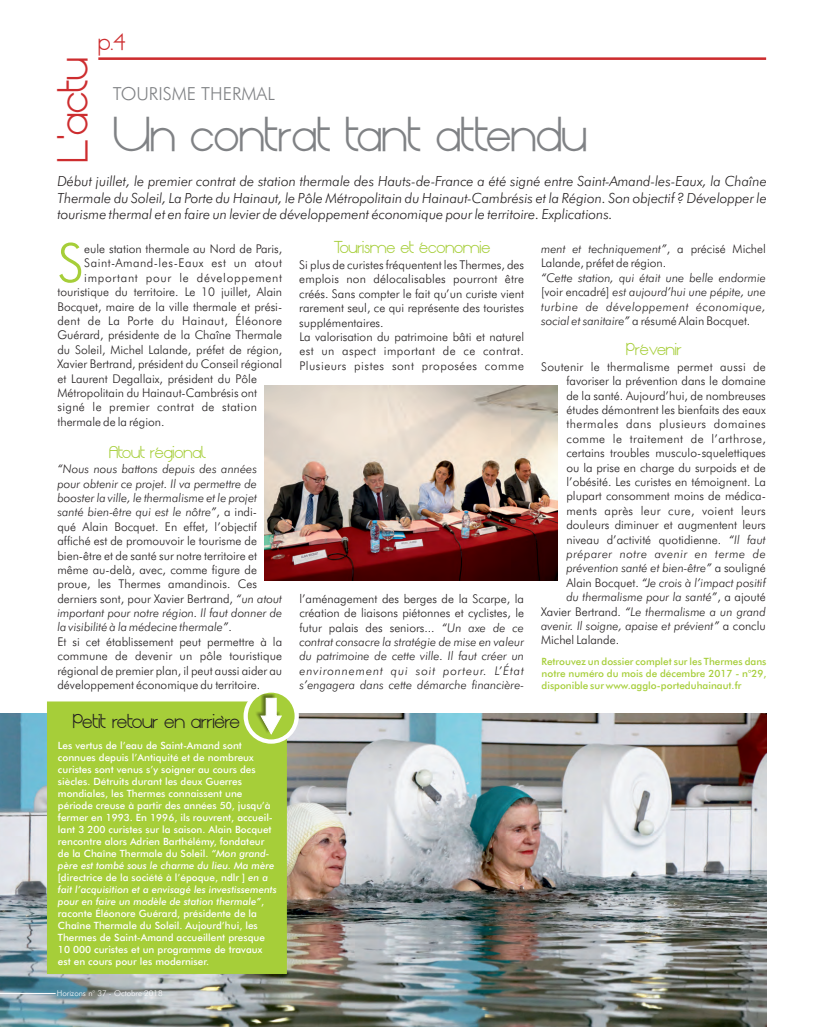
<style>
.page{position:relative;width:828px;height:1027px;background:#fff}
.page>*{position:absolute;margin:0;border:0;box-sizing:border-box;transform-origin:0 0}
.t1{font:300 53.7px "Futura BT";color:#a6ce39}
.t2{font:700 34px "Origin";color:#808285}
.t3{font:700 30px "Origin";color:#cd2d2f}
.t4{font:300 18px "Futura BT";color:#808285}
.t5{font:700 16.6px "Origin";color:#cd2d2f}
.t6{font:italic 300 14px/16.8px "Futura BT";color:#231f20;text-align:justify}
.t7{font:700 14px "Origin";color:#231f20}
.t8{font:300 12px/14.4px "Futura BT";color:#231f20;text-align:justify}
.t9{font:italic 300 12px/14.4px "Futura BT";color:#231f20;text-align:justify}
.t10{font:300 12px "Futura BT";letter-spacing:.03em;color:#231f20}
.t11{font:700 12px "Origin";color:#a6ce39}
.t12{font:300 12px "Futura BT";letter-spacing:.04em;color:#231f20}
.t13{font:300 12px "Futura BT";letter-spacing:.035em;color:#231f20}
.t14{font:300 12px "Futura BT";letter-spacing:.025em;color:#231f20}
.t15{font:300 12px "Futura BT";letter-spacing:.045em;color:#231f20}
.t16{font:italic 300 12px "Futura BT";letter-spacing:.04em;color:#231f20}
.t17{font:300 12px "Futura BT";letter-spacing:.06em;color:#231f20}
.t18{font:500 10px/12px "Futura BT";color:#fff}
.t19{font:500 10px/12px "Futura BT";color:#a6ce39;text-align:justify}
.t20{font:300 8px "Futura BT";color:#fff}
.s1{font-style:italic}
.s2{font-style:normal}
</style>
<div class="page">
<img style="left:0;top:713px;width:766px;height:313px">
<hr style="left:98px;top:57px;width:668px;height:3px;background:#cd2d2f">
<div style="left:47px;top:701px;width:239px;height:272px;background:#a6ce39;border:1px solid #a6ce39"></div>
<svg style="left:243px;top:688px;width:56px;height:55px"></svg>
<div style="left:255px;top:694px;width:24px;height:40px;background:#231f20;opacity:.49"></div>
<svg style="left:260px;top:697px;width:22px;height:38px"></svg>
<hr style="left:0;top:993px;width:56px;height:1px;background:#fff">
<img style="left:265px;top:386px;width:292px;height:194px">
<h3 class="t5" style="left:98px;top:33px;width:29px">p.4</h3>
<h3 class="t4" style="left:113px;top:86px;width:163px">TOURISME THERMAL</h3>
<h2 class="t2" style="left:112px;top:117px;width:475px">Un contrat tant attendu</h2>
<p class="t6" style="left:57px;top:174px;width:710px">Début juillet, le premier contrat de station thermale des Hauts-de-France a été signé entre Saint-Amand-les-Eaux, la Chaîne Thermale du Soleil, La Porte du Hainaut, le Pôle Métropolitain du Hainaut-Cambrésis et la Région. Son objectif ? Développer le tourisme thermal et en faire un levier de développement économique pour le territoire. Explications.</p>
<h3 class="t3" style="left:57px;top:163px;width:105px;rotate:-90deg">L’actu</h3>
<h1 class="t1" style="left:57px;top:241px;width:28px">S</h1>
<p class="t8" style="left:84px;top:243px;width:199px">eule station thermale au Nord de Paris,</p>
<p class="t15" style="left:84px;top:258px;width:199px">Saint-Amand-les-Eaux est un atout</p>
<p class="t17" style="left:84px;top:273px;width:199px">important pour le développement</p>
<p class="t8" style="left:57px;top:286px;width:226px">touristique du territoire. Le 10 juillet, Alain</p>
<p class="t8" style="left:57px;top:300px;width:226px">Bocquet, maire de la ville thermale et prési-</p>
<p class="t10" style="left:57px;top:316px;width:226px">dent de La Porte du Hainaut, Éléonore</p>
<p class="t8" style="left:57px;top:329px;width:226px">Guérard, présidente de la Chaîne Thermale</p>
<p class="t8" style="left:57px;top:343px;width:226px">du Soleil, Michel Lalande, préfet de région,</p>
<p class="t8" style="left:57px;top:358px;width:226px">Xavier Bertrand, président du Conseil régional</p>
<p class="t8" style="left:57px;top:372px;width:201px">et Laurent Degallaix, président du Pôle</p>
<p class="t8" style="left:57px;top:386px;width:201px">Métropolitain du Hainaut-Cambrésis ont</p>
<p class="t10" style="left:57px;top:402px;width:201px">signé le premier contrat de station</p>
<p class="t8" style="left:57px;top:415px;width:108px">thermale de la région.</p>
<p class="t11" style="left:109px;top:445px;width:98px">Atout régional</p>
<p class="t8" style="left:57px;top:463px;width:226px;text-align:left"><span class="s1">“Nous nous battons depuis des années pour obtenir ce projet. Il va permettre de booster la ville, le thermalisme et le projet santé bien-être qui est le nôtre”</span>, a indi-<br>qué Alain Bocquet. En effet, l’objectif affiché est de promouvoir le tourisme de bien-être et de santé sur notre territoire et même au-delà, avec, comme figure de proue, les Thermes amandinois. Ces derniers sont, pour Xavier Bertrand, <span class="s1">“un atout important pour notre région. Il faut donner de la visibilité à la médecine thermale”</span>.<br>Et si cet établissement peut permettre à la commune de devenir un pôle touristique régional de premier plan, il peut aussi aider au développement économique du territoire.</p>
<p class="t7" style="left:72px;top:713px;width:168px">Petit retour en arrière</p>
<p class="t18" style="left:58px;top:740px;width:220px">Les vertus de l’eau de Saint-Amand sont connues depuis l’Antiquité et de nombreux curistes sont venus s’y soigner au cours des siècles. Détruits durant les deux Guerres mondiales, les Thermes connaissent une période creuse à partir des années 50, jusqu’à fermer en 1993. En 1996, ils rouvrent, accueil&shy;lant 3 200 curistes sur la saison. Alain Bocquet rencontre alors Adrien Barthélémy, fondateur de la Chaîne Thermale du Soleil. <span class="s1">“Mon grand&shy;père est tombé sous le charme du lieu. Ma mère </span>[directrice de la société à l’époque, ndlr ] <span class="s1">en a fait l’acquisition et a envisagé les investissements pour en faire un modèle de station thermale”</span>, raconte Éléonore Guérard, présidente de la Chaîne Thermale du Soleil. Aujourd’hui, les Thermes de Saint-Amand accueillent presque 10 000 curistes et un programme de travaux est en cours pour les moderniser.</p>
<p class="t20" style="left:57px;top:990px;width:107px">Horizons n° 37 - Octobre 2018</p>
<p class="t11" style="left:333px;top:241px;width:158px">Tourisme et économie</p>
<p class="t8" style="left:299px;top:259px;width:226px">Si plus de curistes fréquentent les Thermes, des emplois non délocalisables pourront être créés. Sans compter le fait qu’un curiste vient rarement seul, ce qui représente des touristes supplémentaires.</p>
<p class="t8" style="left:299px;top:330px;width:226px">La valorisation du patrimoine bâti et naturel est un aspect important de ce contrat.<br>Plusieurs pistes sont proposées comme</p>
<p class="t9" style="left:299px;top:592px;width:226px"><span class="s2">l’aménagement des berges de la Scarpe, la création de liaisons piétonnes et cyclistes, le futur palais des seniors...</span> “Un axe de ce contrat consacre la stratégie de mise en valeur du patrimoine de cette ville. Il faut créer un environnement qui soit porteur. L’État s’engagera dans cette démarche financière-</p>
<p class="t8" style="left:541px;top:243px;width:226px"><span class="s1">ment et techniquement”</span>, a précisé Michel<br>Lalande, préfet de région.</p>
<p class="t9" style="left:541px;top:271px;width:226px">“Cette station, qui était une belle endormie <span class="s2">[voir encadré]</span> est aujourd’hui une pépite, une turbine de développement économique, social et sanitaire” <span class="s2">a résumé Alain Bocquet.</span></p>
<p class="t11" style="left:625px;top:343px;width:57px">Prévenir</p>
<p class="t8" style="left:541px;top:360px;width:226px">Soutenir le thermalisme permet aussi de</p>
<p class="t8" style="left:566px;top:375px;width:201px">favoriser la prévention dans le domaine</p>
<p class="t8" style="left:566px;top:389px;width:201px">de la santé. Aujourd’hui, de nombreuses</p>
<p class="t8" style="left:566px;top:403px;width:201px">études démontrent les bienfaits des eaux</p>
<p class="t12" style="left:566px;top:419px;width:201px">thermales dans plusieurs domaines</p>
<p class="t13" style="left:566px;top:433px;width:201px">comme le traitement de l’arthrose,</p>
<p class="t8" style="left:566px;top:447px;width:201px">certains troubles musculo-squelettiques</p>
<p class="t8" style="left:566px;top:461px;width:201px">ou la prise en charge du surpoids et de</p>
<p class="t8" style="left:566px;top:475px;width:201px">l’obésité. Les curistes en témoignent. La</p>
<p class="t8" style="left:566px;top:490px;width:201px">plupart consomment moins de médica-</p>
<p class="t14" style="left:566px;top:505px;width:201px">ments après leur cure, voient leurs</p>
<p class="t8" style="left:566px;top:519px;width:201px">douleurs diminuer et augmentent leurs</p>
<p class="t8" style="left:566px;top:533px;width:201px">niveau d’activité quotidienne. <span class="s1">“Il faut</span></p>
<p class="t16" style="left:566px;top:548px;width:201px">préparer notre avenir en terme de</p>
<p class="t9" style="left:566px;top:562px;width:201px">prévention santé et bien-être” <span class="s2">a souligné</span></p>
<p class="t9" style="left:566px;top:576px;width:201px"><span class="s2">Alain Bocquet.</span> “Je crois à l’impact positif</p>
<p class="t9" style="left:566px;top:590px;width:201px">du thermalisme pour la santé”<span class="s2">, a ajouté</span></p>
<p class="t9" style="left:541px;top:605px;width:226px"><span class="s2">Xavier Bertrand.</span> “Le thermalisme a un grand</p>
<p class="t9" style="left:541px;top:619px;width:226px">avenir. Il soigne, apaise et prévient” <span class="s2">a conclu</span></p>
<p class="t8" style="left:541px;top:634px;width:79px">Michel Lalande.</p>
<p class="t19" style="left:541px;top:656px;width:226px">Retrouvez un dossier complet sur les Thermes dans notre numéro du mois de décembre 2017 - n°29, disponible sur www.agglo-porteduhainaut.fr</p>
</div>
